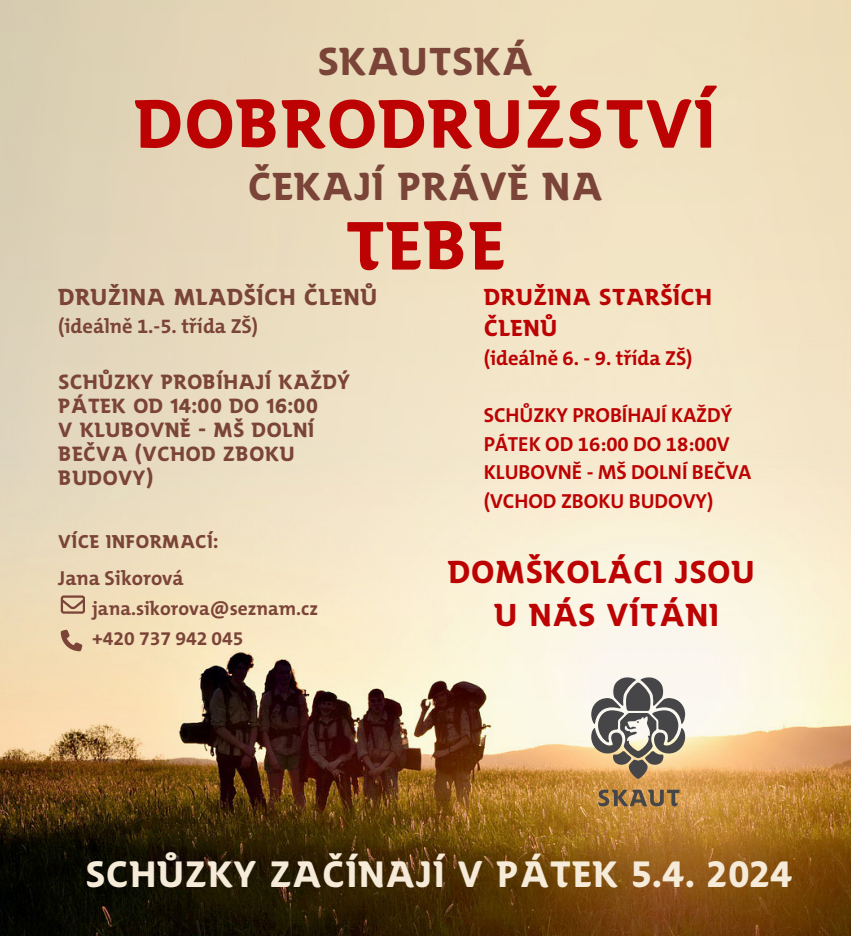
<style>
.page{position:relative;width:851px;height:936px;background:#fff}
.page>*{position:absolute;margin:0;border:0;box-sizing:border-box;transform-origin:0 0}
.t1{font:700 67.8px "SKAUT Beta Six";color:#bc0202}
.t2{font:700 38.7px "SKAUT Beta Six";color:#7b4438}
.t3{font:700 36.5px "SKAUT";color:#f6ebd8}
.t4{font:700 31.5px/43.5px "SKAUT";color:#bc0202;text-align:center}
.t5{font:700 23px/31.5px "SKAUT Beta Six";color:#bc0202}
.t6{font:700 23px "SKAUT Beta Six";color:#7b4438}
.t7{font:700 20.4px/28.5px "The Mix C5";color:#bc0202}
.t8{font:700 20.4px/24px "SKAUT Beta Six";color:#7b4438}
.t9{font:700 20.4px "The Mix C5";color:#7b4438}
.t10{font:700 19.4px "The Mix C5";color:#7b4438}
.t11{font:700 18.4px "SKAUT Beta Six";color:#7b4438}
</style>
<div class="page">
<img style="left:0;top:0;width:850px;height:935px">
<svg style="left:61px;top:595px;width:24px;height:18px"></svg>
<svg style="left:61px;top:629px;width:21px;height:22px"></svg>
<svg style="left:591px;top:677px;width:94px;height:101px"></svg>
<svg style="left:598px;top:789px;width:81px;height:17px"></svg>
<p class="t2" style="left:317px;top:36px;width:217px">SKAUTSKÁ</p>
<p class="t1" style="left:134px;top:80px;width:583px">DOBRODRUŽSTVÍ</p>
<p class="t2" style="left:248px;top:161px;width:357px">ČEKAJÍ PRÁVĚ NA</p>
<p class="t1" style="left:344px;top:202px;width:163px">TEBE</p>
<h1 class="t6" style="left:58px;top:282px;width:321px">DRUŽINA MLADŠÍCH ČLENŮ</h1>
<p class="t9" style="left:58px;top:313px;width:201px">(ideálně 1.-5. třída ZŠ)</p>
<p class="t8" style="left:58px;top:368px;width:294px">SCHŮZKY PROBÍHAJÍ KAŽDÝ<br>PÁTEK OD 14:00 DO 16:00<br>V KLUBOVNĚ - MŠ DOLNÍ<br>BEČVA (VCHOD ZBOKU<br>BUDOVY)</p>
<h5 class="t11" style="left:58px;top:529px;width:161px">VÍCE INFORMACÍ:</h5>
<p class="t9" style="left:58px;top:564px;width:127px">Jana Sikorová</p>
<p class="t10" style="left:92px;top:595px;width:228px">jana.sikorova@seznam.cz</p>
<p class="t10" style="left:92px;top:625px;width:153px">+420 737 942 045</p>
<h3 class="t5" style="left:484px;top:280px;width:230px">DRUŽINA STARŠÍCH<br>ČLENŮ</h3>
<h1 class="t7" style="left:484px;top:344px;width:210px">(ideálně 6. - 9. třída ZŠ)</h1>
<h3 class="t7" style="left:484px;top:401px;width:269px">SCHŮZKY PROBÍHAJÍ KAŽDÝ<br>PÁTEK OD 16:00 DO 18:00V<br>KLUBOVNĚ - MŠ DOLNÍ BEČVA (VCHOD ZBOKU BUDOVY)</h3>
<p class="t4" style="left:447px;top:548px;width:309px">DOMŠKOLÁCI JSOU<br>U NÁS VÍTÁNI</p>
<h5 class="t3" style="left:85px;top:850px;width:708px">SCHŮZKY ZAČÍNAJÍ V PÁTEK 5.4. 2024</h5>
</div>
